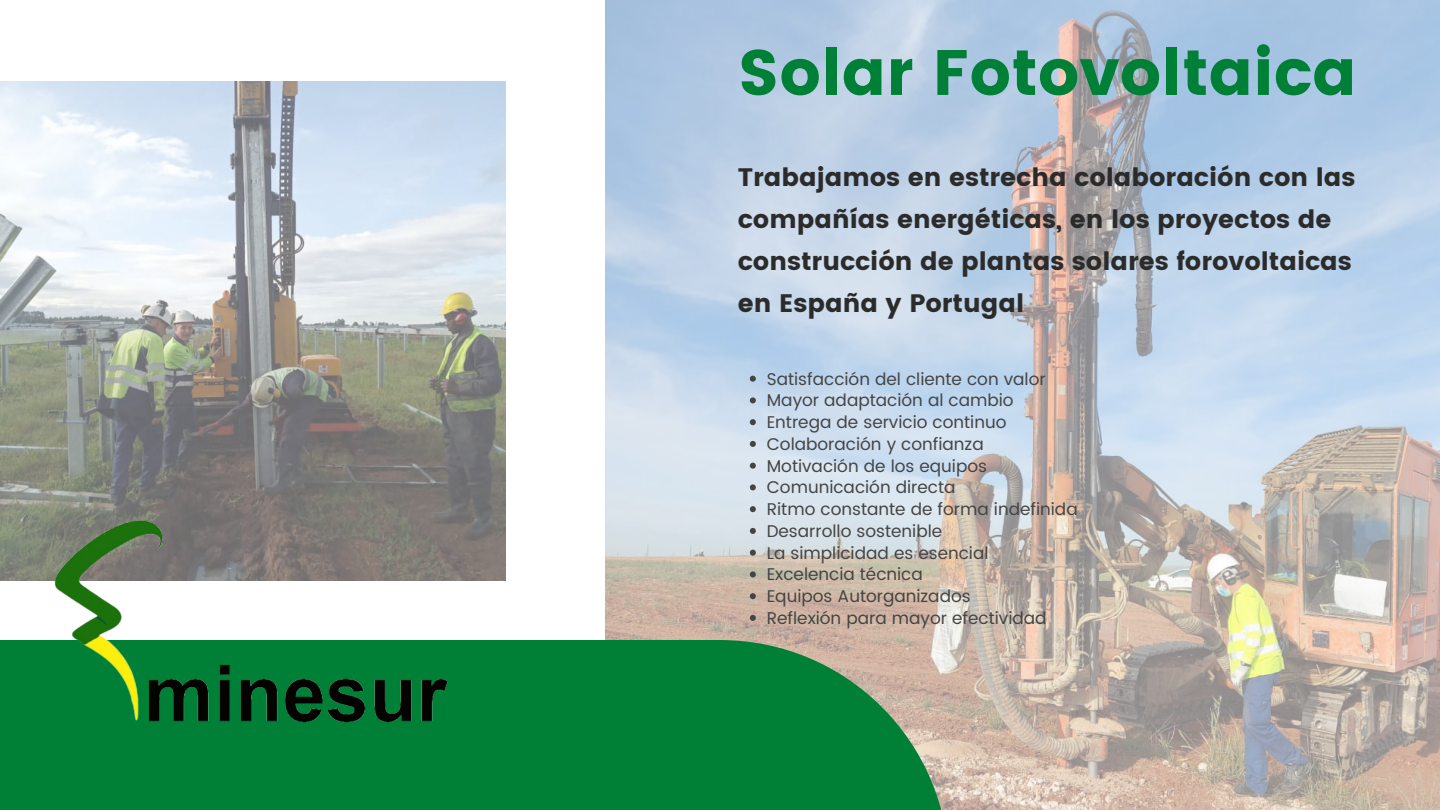
<style>
.page{position:relative;width:1440px;height:810px;background:#fff}
.page>*{position:absolute;margin:0;border:0;box-sizing:border-box;transform-origin:0 0}
.t1{font:64px "Poppins";color:#008037}
.t2{font:25.2px/42px "Poppins";color:#2b2b2b}
.t3{font:17px/21.8px "Poppins";color:#444}
</style>
<div class="page">
<img style="left:605px;top:0;width:835px;height:810px">
<div style="left:0;top:640px;width:720px;height:169px;background:#008037"></div>
<img style="left:0;top:81px;width:505px;height:500px">
<img style="left:52px;top:513px;width:401px;height:210px">
<div style="left:491px;top:640px;width:458px;height:170px;background:#008037"></div>
<svg style="left:750px;top:376px;width:6px;height:6px"></svg>
<svg style="left:750px;top:397px;width:6px;height:6px"></svg>
<svg style="left:750px;top:419px;width:6px;height:6px"></svg>
<svg style="left:750px;top:441px;width:6px;height:6px"></svg>
<svg style="left:750px;top:463px;width:6px;height:6px"></svg>
<svg style="left:750px;top:484px;width:6px;height:6px"></svg>
<svg style="left:750px;top:506px;width:6px;height:6px"></svg>
<svg style="left:750px;top:528px;width:6px;height:6px"></svg>
<svg style="left:750px;top:550px;width:6px;height:6px"></svg>
<svg style="left:750px;top:571px;width:6px;height:6px"></svg>
<svg style="left:750px;top:593px;width:6px;height:6px"></svg>
<svg style="left:750px;top:615px;width:6px;height:6px"></svg>
<h1 class="t1" style="left:738px;top:35px;width:620px">Solar Fotovoltaica</h1>
<h2 class="t2" style="left:738px;top:156px;width:619px">Trabajamos en estrecha colaboración con las compañías energéticas, en los proyectos de construcción de plantas solares forovoltaicas en España y Portugal</h2>
<p class="t3" style="left:767px;top:368px;width:312px">Satisfacción del cliente con valor<br>Mayor adaptación al cambio<br>Entrega de servicio continuo<br>Colaboración y confianza<br>Motivación de los equipos<br>Comunicación directa<br>Ritmo constante de forma indefinida<br>Desarrollo sostenible<br>La simplicidad es esencial<br>Excelencia técnica<br>Equipos Autorganizados<br>Reflexión para mayor efectividad</p>
</div>
